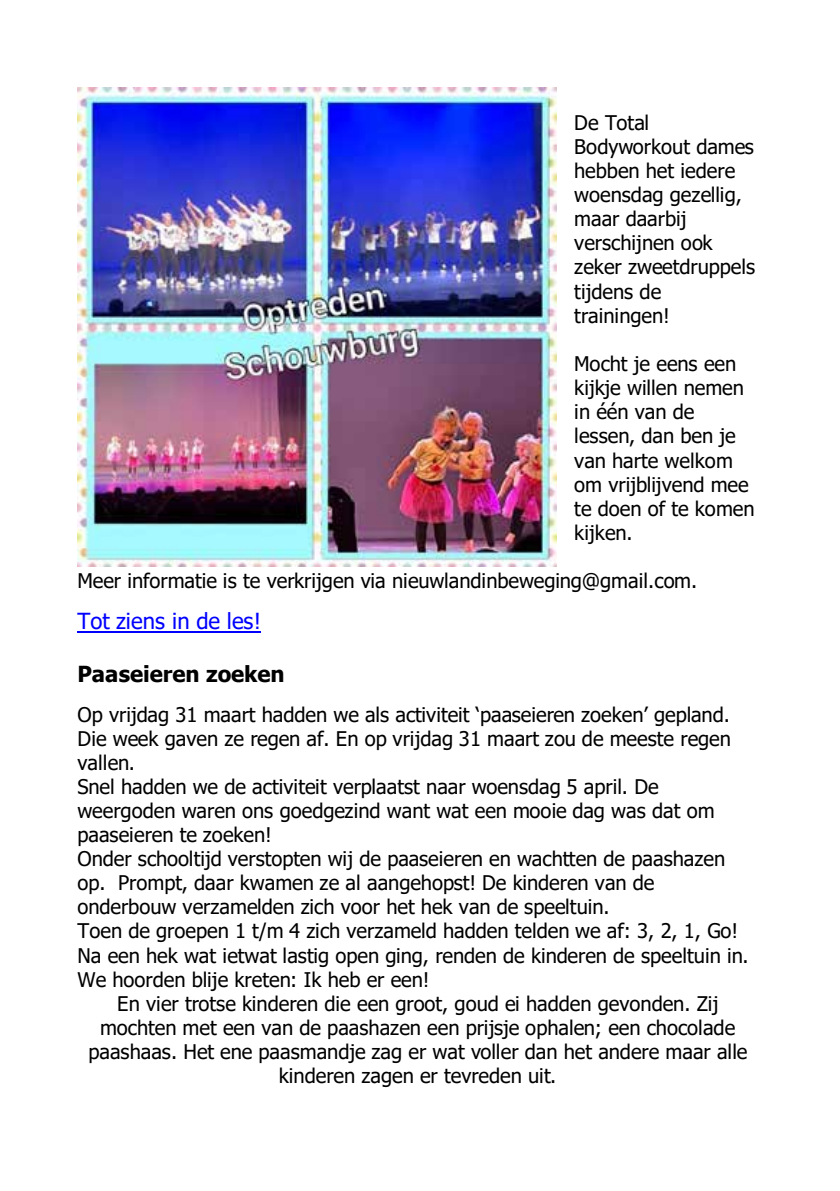
<style>
.page{position:relative;width:840px;height:1191px;background:#fff}
.page>*{position:absolute;margin:0;border:0;box-sizing:border-box;transform-origin:0 0}
.t1{font:22px "Tahoma";color:#00f}
.t2{font:700 22px "Tahoma";letter-spacing:-.005em;color:#000}
.t3{font:20.2px/24.2px "Tahoma";color:#000}
</style>
<div class="page">
<hr style="left:77px;top:631px;width:183px;height:1px;background:#00f">
<img style="left:78px;top:88px;width:478px;height:478px">
<p class="t3" style="left:574px;top:112px;width:182px">De Total<br>Bodyworkout dames hebben het iedere woensdag gezellig, maar daarbij verschijnen ook zeker zweetdruppels tijdens de trainingen!</p>
<p class="t3" style="left:574px;top:353px;width:182px">Mocht je eens een kijkje willen nemen in één van de lessen, dan ben je van harte welkom om vrijblijvend mee te doen of te komen kijken.</p>
<p class="t3" style="left:77px;top:570px;width:621px">Meer informatie is te verkrijgen via nieuwlandinbeweging@gmail.com.</p>
<p class="t1" style="left:77px;top:606px;width:185px">Tot ziens in de les!</p>
<p class="t2" style="left:77px;top:658px;width:209px">Paaseieren zoeken</p>
<p class="t3" style="left:77px;top:703px;width:672px">Op vrijdag 31 maart hadden we als activiteit ‘paaseieren zoeken’ gepland.<br>Die week gaven ze regen af. En op vrijdag 31 maart zou de meeste regen vallen.<br>Snel hadden we de activiteit verplaatst naar woensdag 5 april. De weergoden waren ons goedgezind want wat een mooie dag was dat om paaseieren te zoeken!<br>Onder schooltijd verstopten wij de paaseieren en wachtten de paashazen op. Prompt, daar kwamen ze al aangehopst! De kinderen van de onderbouw verzamelden zich voor het hek van de speeltuin.<br>Toen de groepen 1 t/m 4 zich verzameld hadden telden we af: 3, 2, 1, Go!<br>Na een hek wat ietwat lastig open ging, renden de kinderen de speeltuin in.<br>We hoorden blije kreten: Ik heb er een!</p>
<p class="t3" style="left:88px;top:992px;width:660px;text-align:center">En vier trotse kinderen die een groot, goud ei hadden gevonden. Zij mochten met een van de paashazen een prijsje ophalen; een chocolade paashaas. Het ene paasmandje zag er wat voller dan het andere maar alle kinderen zagen er tevreden uit.</p>
</div>
